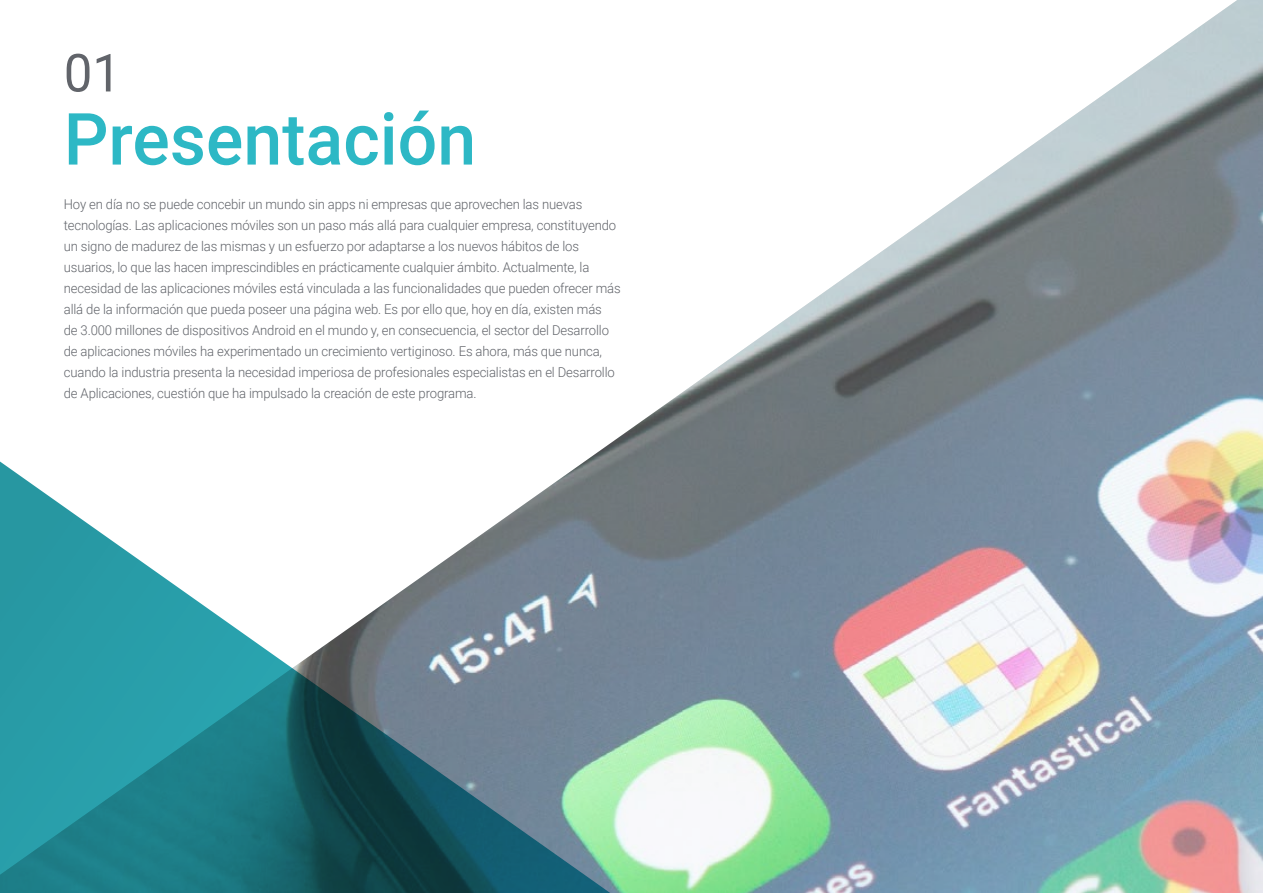
<style>
.page{position:relative;width:1263px;height:893px;background:#fff}
.page>*{position:absolute;margin:0;border:0;box-sizing:border-box;transform-origin:0 0}
.t1{font:500 72px "Roboto";color:#2db8c5}
.t2{font:52.5px "Roboto";color:#61646a}
.t3{font:300 13.5px/21px "Roboto";letter-spacing:-.01em;color:#61646a}
</style>
<div class="page">
<img style="left:606px;top:0;width:657px;height:893px">
<svg style="left:0;top:446px;width:640px;height:447px"></svg>
<h2 class="t2" style="left:64px;top:36px;width:59px">01</h2>
<h1 class="t1" style="left:64px;top:89px;width:414px">Presentación</h1>
<p class="t3" style="left:64px;top:193px;width:558px">Hoy en día no se puede concebir un mundo sin apps ni empresas que aprovechen las nuevas tecnologías. Las aplicaciones móviles son un paso más allá para cualquier empresa, constituyendo un signo de madurez de las mismas y un esfuerzo por adaptarse a los nuevos hábitos de los usuarios, lo que las hacen imprescindibles en prácticamente cualquier ámbito. Actualmente, la necesidad de las aplicaciones móviles está vinculada a las funcionalidades que pueden ofrecer más allá de la información que pueda poseer una página web. Es por ello que, hoy en día, existen más<br>de 3.000 millones de dispositivos Android en el mundo y, en consecuencia, el sector del Desarrollo de aplicaciones móviles ha experimentado un crecimiento vertiginoso. Es ahora, más que nunca, cuando la industria presenta la necesidad imperiosa de profesionales especialistas en el Desarrollo de Aplicaciones, cuestión que ha impulsado la creación de este programa.</p>
</div>
